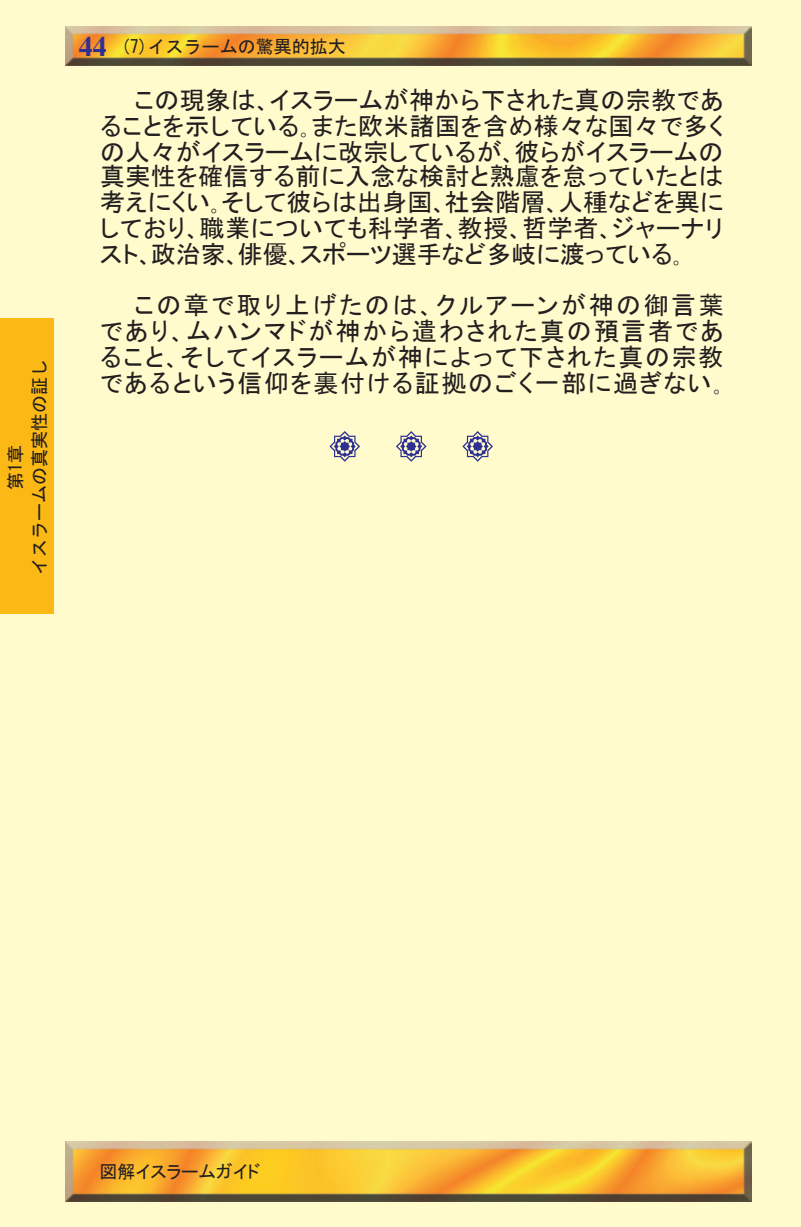
<style>
.page{position:relative;width:801px;height:1227px;background:#fff}
.page>*{position:absolute;margin:0;border:0;box-sizing:border-box;transform-origin:0 0}
.t1{font:700 28px "Times";color:#2e3092}
.t2{font:25px/25.6px "MS P Gothic";letter-spacing:.045em;color:#231f20;text-align:justify}
.t3{font:18px/24px "MS Gothic";color:#231f20;text-align:center}
.t4{font:18px "MS P Gothic";color:#231f20}
.s1{font-family:"MS Gothic";font-size:24px}
.s2{font-size:24px}
</style>
<div class="page">
<div style="left:0;top:0;width:801px;height:1226px;background:#fffbcc"></div>
<img style="left:66px;top:26px;width:686px;height:40px">
<img style="left:66px;top:1141px;width:686px;height:59px">
<div style="left:0;top:318px;width:53px;height:295px;background:#fcb814"></div>
<svg style="left:329px;top:431px;width:164px;height:30px"></svg>
<p class="t3" style="left:3px;top:575px;width:217px;rotate:-90deg">第1章<br>イスラームの真実性の証し</p>
<p class="t1" style="left:79px;top:30px;width:29px">44</p>
<p class="t3" style="left:121px;top:35px;width:226px">(7)イスラームの驚異的拡大</p>
<p class="t2" style="left:100px;top:87px;width:625px;text-indent:34px">この現象は<span class="s1">､</span>イスラームが神から下された真の宗教であることを示している<span class="s2">｡</span>また欧米諸国を含め様々な国々で多くの人々がイスラームに改宗しているが<span class="s1">､</span>彼らがイスラームの真実性を確信する前に入念な検討と熟慮を怠っていたとは考えにくい<span class="s2">｡</span>そして彼らは出身国<span class="s1">､</span>社会階層<span class="s1">､</span>人種などを異にしており<span class="s1">､</span>職業についても科学者<span class="s1">､</span>教授<span class="s1">､</span>哲学者<span class="s1">､</span>ジャーナリスト<span class="s1">､</span>政治家<span class="s1">､</span>俳優<span class="s1">､</span>スポーツ選手など多岐に渡っている<span class="s2">｡</span></p>
<p class="t2" style="left:100px;top:292px;width:625px;text-indent:34px">この章で取り上げたのは<span class="s1">､</span>クルアーンが神の御言葉であり<span class="s1">､</span>ムハンマドが神から遣わされた真の預言者であること<span class="s1">､</span>そしてイスラームが神によって下された真の宗教であるという信仰を裏付ける証拠のごく一部に過ぎない<span class="s2">｡</span></p>
<p class="t4" style="left:100px;top:1162px;width:162px">図解イスラームガイド</p>
</div>
